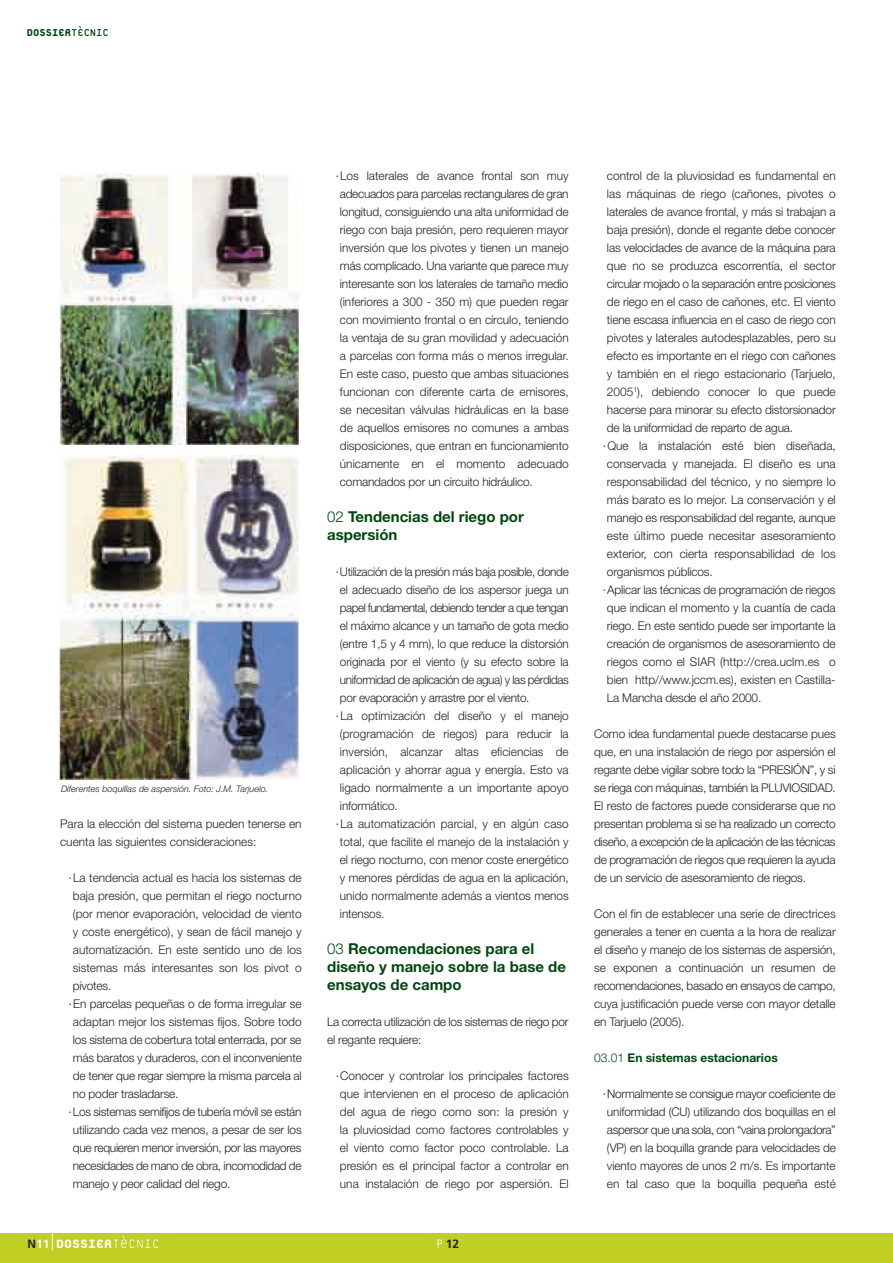
<style>
.page{position:relative;width:893px;height:1263px;background:#fff}
.page>*{position:absolute;margin:0;border:0;box-sizing:border-box;transform-origin:0 0}
.t1{font:800 18px "Platelet";color:#fff;scale:.96 1}
.t2{font:700 15px/18px "Helvetica Neue";color:#004710}
.t3{font:800 15px "Platelet";color:#004710;scale:.91 1}
.t4{font:300 12px/18px "Helvetica Neue";letter-spacing:-.01em;color:#231f20;text-align:justify}
.t5{font:700 12px "Helvetica Neue";color:#004710}
.t6{font:700 12px "Frutiger";color:#231f20}
.t7{font:italic 300 9px "Helvetica Neue";color:#231f20}
.s1{font-weight:400}
.s2{font-family:"Frutiger";font-weight:700;font-size:12px;color:#231f20}
.s3{font-family:"Frutiger";font-weight:700;font-size:12px}
.s4{font-weight:300}
</style>
<div class="page">
<div style="left:0;top:1233px;width:893px;height:30px;background:#c1ce23"></div>
<svg style="left:437px;top:1239px;width:5px;height:9px"></svg>
<svg style="left:52px;top:1233px;width:1px;height:17px"></svg>
<svg style="left:113px;top:1236px;width:45px;height:12px"></svg>
<img style="left:61px;top:173px;width:237px;height:271px">
<img style="left:59px;top:456px;width:240px;height:324px">
<p class="t3" style="left:27px;top:26px;width:92px">DOSSIER<span class="s1">TÈCNIC</span></p>
<p class="t7" style="left:61px;top:783px;width:209px">Diferentes boquillas de aspersión. Foto: J.M. Tarjuelo.</p>
<p class="t4" style="left:60px;top:814px;width:243px">Para la elección del sistema pueden tenerse en cuenta las siguientes consideraciones:</p>
<p class="t4" style="left:73px;top:868px;width:230px;text-indent:-4px">· La tendencia actual es hacia los sistemas de baja presión, que permitan el riego nocturno (por menor evaporación, velocidad de viento y coste energético), y sean de fácil manejo y automatización. En este sentido uno de los sistemas más interesantes son los pivot o pivotes.</p>
<p class="t4" style="left:73px;top:994px;width:230px;text-indent:-4px">· En parcelas pequeñas o de forma irregular se adaptan mejor los sistemas fijos. Sobre todo los sistema de cobertura total enterrada, por se más baratos y duraderos, con el inconveniente de tener que regar siempre la misma parcela al no poder trasladarse.</p>
<p class="t4" style="left:73px;top:1102px;width:230px;text-indent:-4px">· Los sistemas semifijos de tubería móvil se están utilizando cada vez menos, a pesar de ser los que requieren menor inversión, por las mayores necesidades de mano de obra, incomodidad de manejo y peor calidad del riego.</p>
<h1 class="t1" style="left:28px;top:1235px;width:89px"><span class="s2">N</span><span class="s3">11</span> DOSSIER</h1>
<p class="t4" style="left:340px;top:166px;width:230px;text-indent:-4px">· Los laterales de avance frontal son muy adecuados para parcelas rectangulares de gran longitud, consiguiendo una alta uniformidad de riego con baja presión, pero requieren mayor inversión que los pivotes y tienen un manejo más complicado. Una variante que parece muy interesante son los laterales de tamaño medio (inferiores a 300 - 350 m) que pueden regar con movimiento frontal o en círculo, teniendo la ventaja de su gran movilidad y adecuación a parcelas con forma más o menos irregular.<br>En este caso, puesto que ambas situaciones funcionan con diferente carta de emisores, se necesitan válvulas hidráulicas en la base de aquellos emisores no comunes a ambas disposiciones, que entran en funcionamiento únicamente en el momento adecuado comandados por un circuito hidráulico.</p>
<p class="t2" style="left:327px;top:507px;width:198px"><span class="s4">02</span> Tendencias del riego por aspersión</p>
<p class="t4" style="left:340px;top:562px;width:230px;text-indent:-4px">· Utilización de la presión más baja posible, donde el adecuado diseño de los aspersor juega un papel fundamental, debiendo tender a que tengan el máximo alcance y un tamaño de gota medio (entre 1,5 y 4 mm), lo que reduce la distorsión originada por el viento (y su efecto sobre la uniformidad de aplicación de agua) y las pérdidas por evaporación y arrastre por el viento.</p>
<p class="t4" style="left:340px;top:706px;width:230px;text-indent:-4px">· La optimización del diseño y el manejo (programación de riegos) para reducir la inversión, alcanzar altas eficiencias de aplicación y ahorrar agua y energía. Esto va ligado normalmente a un importante apoyo informático.</p>
<p class="t4" style="left:340px;top:814px;width:230px;text-indent:-4px">· La automatización parcial, y en algún caso total, que facilite el manejo de la instalación y el riego nocturno, con menor coste energético y menores pérdidas de agua en la aplicación, unido normalmente además a vientos menos intensos.</p>
<p class="t2" style="left:327px;top:939px;width:240px"><span class="s4">03</span> Recomendaciones para el diseño y manejo sobre la base de ensayos de campo</p>
<p class="t4" style="left:327px;top:1012px;width:243px">La correcta utilización de los sistemas de riego por el regante requiere:</p>
<p class="t4" style="left:336px;top:1066px;width:235px;text-align:center">· Conocer y controlar los principales factores que intervienen en el proceso de aplicación del agua de riego como son: la presión y la pluviosidad como factores controlables y el viento como factor poco controlable. La presión es el principal factor a controlar en una instalación de riego por aspersión. El</p>
<p class="t6" style="left:446px;top:1237px;width:15px">12</p>
<p class="t4" style="left:607px;top:166px;width:230px">control de la pluviosidad es fundamental en las máquinas de riego (cañones, pivotes o laterales de avance frontal, y más si trabajan a baja presión), donde el regante debe conocer las velocidades de avance de la máquina para que no se produzca escorrentía, el sector circular mojado o la separación entre posiciones de riego en el caso de cañones, etc. El viento tiene escasa influencia en el caso de riego con pivotes y laterales autodesplazables, pero su efecto es importante en el riego con cañones y también en el riego estacionario (Tarjuelo, 2005<sup>1</sup>), debiendo conocer lo que puede hacerse para minorar su efecto distorsionador de la uniformidad de reparto de agua.</p>
<p class="t4" style="left:607px;top:436px;width:230px;text-indent:-4px">· Que la instalación esté bien diseñada, conservada y manejada. El diseño es una responsabilidad del técnico, y no siempre lo más barato es lo mejor. La conservación y el manejo es responsabilidad del regante, aunque este último puede necesitar asesoramiento exterior, con cierta responsabilidad de los organismos públicos.</p>
<p class="t4" style="left:607px;top:580px;width:230px;text-indent:-4px">· Aplicar las técnicas de programación de riegos que indican el momento y la cuantía de cada riego. En este sentido puede ser importante la creación de organismos de asesoramiento de riegos como el SIAR (http://crea.uclm.es o bien http//www.jccm.es), existen en Castilla-La Mancha desde el año 2000.</p>
<p class="t4" style="left:594px;top:724px;width:243px">Como idea fundamental puede destacarse pues que, en una instalación de riego por aspersión el regante debe vigilar sobre todo la “PRESIÓN”, y si se riega con máquinas, también la PLUVIOSIDAD.<br>El resto de factores puede considerarse que no presentan problema si se ha realizado un correcto diseño, a excepción de la aplicación de las técnicas de programación de riegos que requieren la ayuda de un servicio de asesoramiento de riegos.</p>
<p class="t4" style="left:594px;top:904px;width:243px">Con el fin de establecer una serie de directrices generales a tener en cuenta a la hora de realizar el diseño y manejo de los sistemas de aspersión, se exponen a continuación un resumen de recomendaciones, basado en ensayos de campo, cuya justificación puede verse con mayor detalle en Tarjuelo (2005).</p>
<p class="t5" style="left:594px;top:1050px;width:185px"><span class="s4">03.01</span> En sistemas estacionarios</p>
<p class="t4" style="left:603px;top:1084px;width:235px;text-align:center">· Normalmente se consigue mayor coeficiente de uniformidad (CU) utilizando dos boquillas en el aspersor que una sola, con “vaina prolongadora” (VP) en la boquilla grande para velocidades de viento mayores de unos 2 m/s. Es importante en tal caso que la boquilla pequeña esté</p>
</div>
